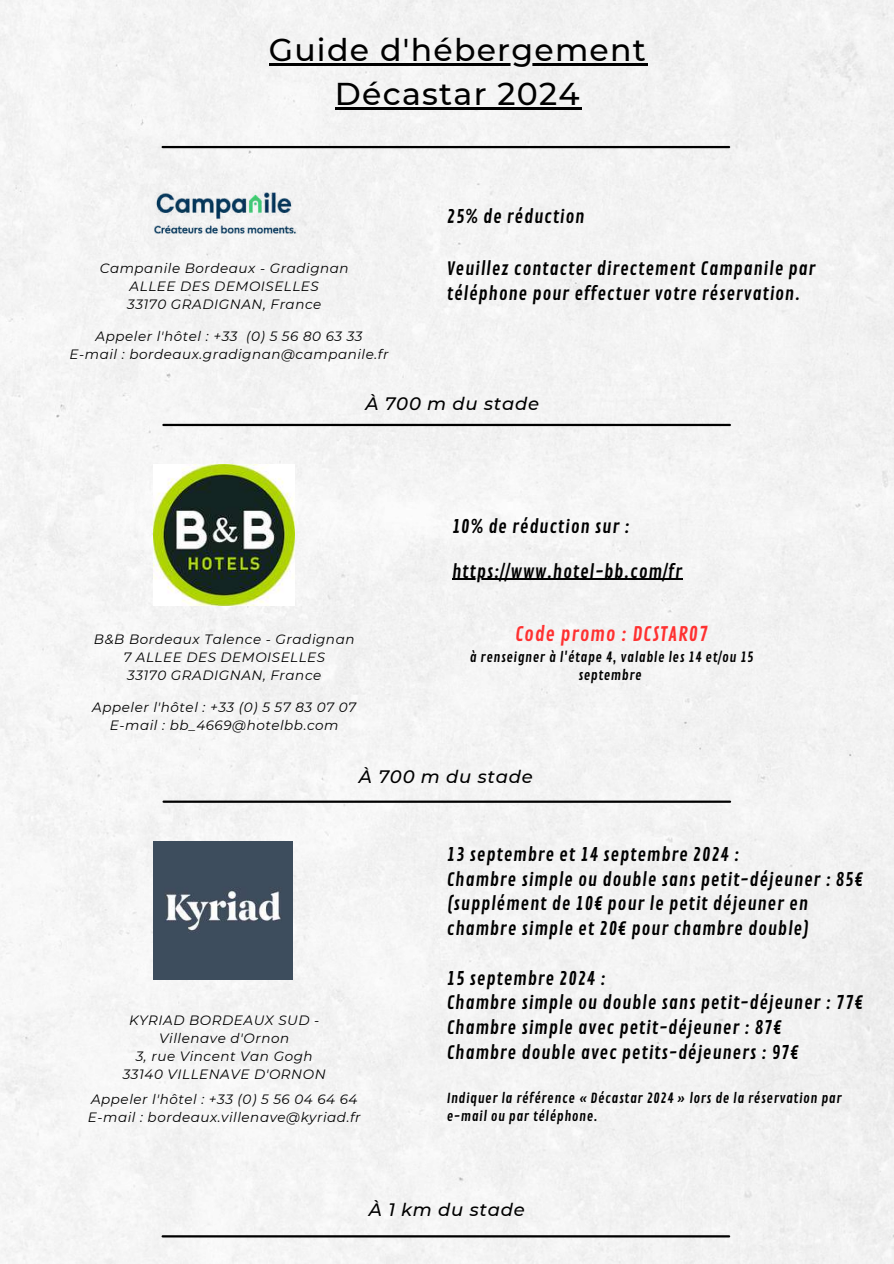
<style>
.page{position:relative;width:894px;height:1264px;background:#fff}
.page>*{position:absolute;margin:0;border:0;box-sizing:border-box;transform-origin:0 0}
.t1{font:500 31.5px/43.8px "Montserrat";letter-spacing:.04em;color:#000;text-align:center}
.t2{font:19.5px "Contrail One";letter-spacing:.04em;color:#ff3131}
.t3{font:18px/24.8px "Contrail One";letter-spacing:.04em;color:#000}
.t4{font:italic 500 18px "Montserrat";letter-spacing:.04em;color:#000}
.t5{font:italic 13.5px/18px "Montserrat";letter-spacing:.04em;color:#000;text-align:center}
.t6{font:13.5px/18px "Contrail One";letter-spacing:.04em;color:#000;text-align:center}
</style>
<div class="page">
<div style="left:0;top:0;width:893px;height:1263px;background:#f3f3f3"></div>
<hr style="left:163px;top:424px;width:566px;height:2px;background:#000">
<hr style="left:163px;top:800px;width:566px;height:2px;background:#000">
<img style="left:142px;top:180px;width:163px;height:65px">
<hr style="left:163px;top:146px;width:566px;height:2px;background:#000">
<img style="left:154px;top:464px;width:140px;height:141px">
<hr style="left:269px;top:64px;width:378px;height:2px;background:#000">
<hr style="left:335px;top:107px;width:246px;height:3px;background:#000">
<hr style="left:452px;top:578px;width:230px;height:2px;background:#000">
<hr style="left:163px;top:1235px;width:566px;height:2px;background:#000">
<img style="left:154px;top:841px;width:138px;height:138px">
<h1 class="t1" style="left:269px;top:28px;width:378px">Guide d'hébergement<br>Décastar 2024</h1>
<p class="t5" style="left:100px;top:259px;width:250px">Campanile Bordeaux - Gradignan<br>ALLEE DES DEMOISELLES<br>33170 GRADIGNAN, France</p>
<p class="t5" style="left:70px;top:327px;width:320px">Appeler l'hôtel : +33 (0) 5 56 80 63 33<br>E-mail : bordeaux.gradignan@campanile.fr</p>
<p class="t3" style="left:446px;top:205px;width:139px">25% de réduction</p>
<p class="t3" style="left:446px;top:257px;width:370px">Veuillez contacter directement Campanile par téléphone pour effectuer votre réservation.</p>
<p class="t4" style="left:365px;top:392px;width:175px">À 700 m du stade</p>
<p class="t5" style="left:94px;top:629px;width:262px">B&amp;B Bordeaux Talence - Gradignan<br>7 ALLEE DES DEMOISELLES<br>33170 GRADIGNAN, France</p>
<p class="t5" style="left:92px;top:698px;width:265px">Appeler l'hôtel : +33 (0) 5 57 83 07 07<br>E-mail : bb_4669@hotelbb.com</p>
<p class="t3" style="left:452px;top:514px;width:179px">10% de réduction sur :</p>
<p class="t3" style="left:452px;top:559px;width:231px">https://www.hotel-bb.com/fr</p>
<p class="t2" style="left:515px;top:622px;width:194px">Code promo : DCSTAR07</p>
<p class="t6" style="left:469px;top:648px;width:285px">à renseigner à l'étape 4, valable les 14 et/ou 15 septembre</p>
<p class="t4" style="left:359px;top:765px;width:175px">À 700 m du stade</p>
<p class="t5" style="left:123px;top:1010px;width:204px">KYRIAD BORDEAUX SUD -<br>Villenave d'Ornon<br>3, rue Vincent Van Gogh<br>33140 VILLENAVE D'ORNON</p>
<p class="t5" style="left:88px;top:1090px;width:274px;text-align:left">Appeler l'hôtel : +33 (0) 5 56 04 64 64<br>E-mail : bordeaux.villenave@kyriad.fr</p>
<p class="t3" style="left:446px;top:842px;width:417px">13 septembre et 14 septembre 2024 :<br>Chambre simple ou double sans petit-déjeuner : 85€ (supplément de 10€ pour le petit déjeuner en chambre simple et 20€ pour chambre double)</p>
<p class="t3" style="left:446px;top:966px;width:417px">15 septembre 2024 :<br>Chambre simple ou double sans petit-déjeuner : 77€ Chambre simple avec petit-déjeuner : 87€<br>Chambre double avec petits-déjeuners : 97€</p>
<p class="t6" style="left:446px;top:1089px;width:396px;text-align:left">Indiquer la référence « Décastar 2024 » lors de la réservation par e-mail ou par téléphone.</p>
<p class="t4" style="left:369px;top:1198px;width:157px">À 1 km du stade</p>
</div>
